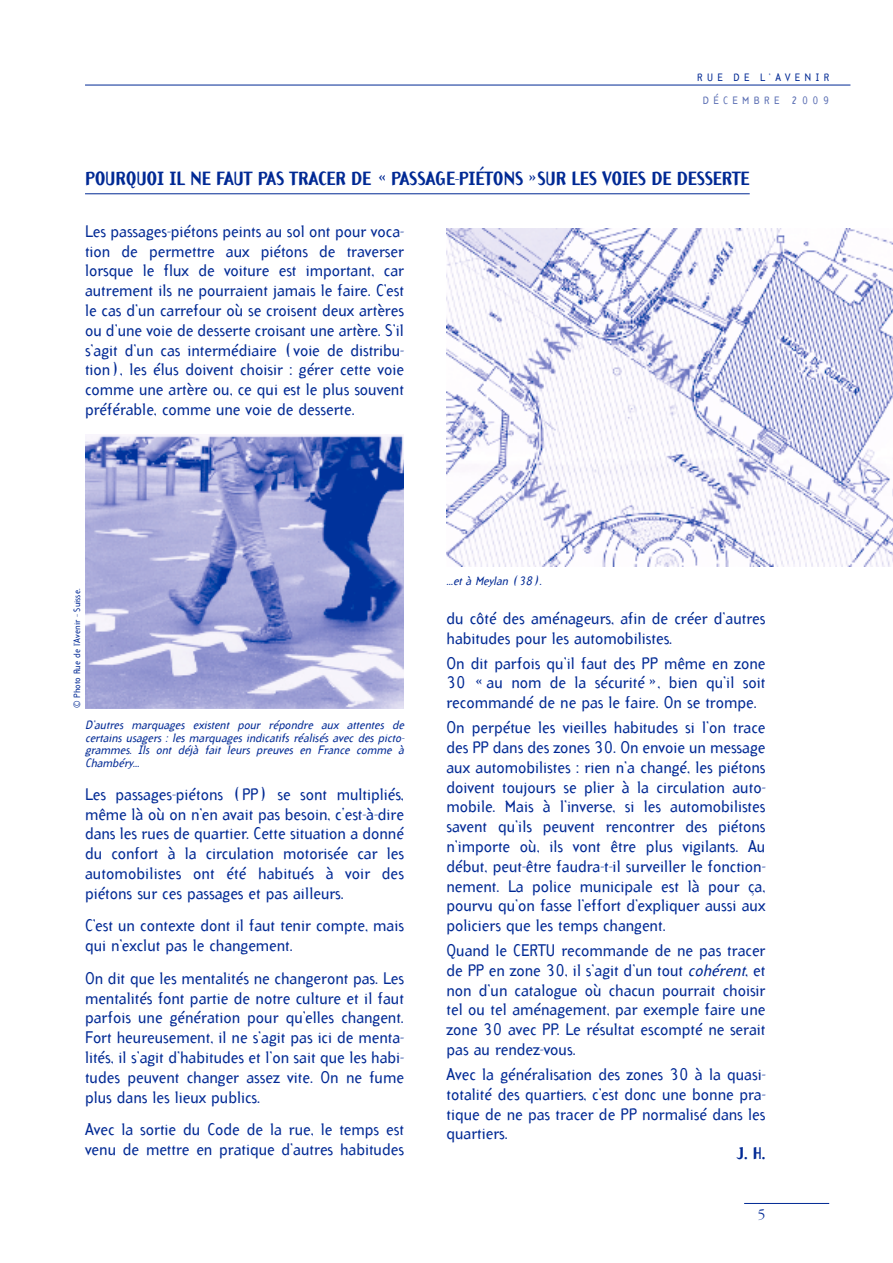
<style>
.page{position:relative;width:893px;height:1263px;background:#fff}
.page>*{position:absolute;margin:0;border:0;box-sizing:border-box;transform-origin:0 0}
.t1{font:700 18.75px "Arbitrary";letter-spacing:-.01em;color:#002994}
.t2{font:16.5px/19.8px "Arbitrary";color:#002994;text-align:justify}
.t3{font:700 16.5px "Arbitrary";color:#002994}
.t4{font:300 15px "Garamond";color:#002994}
.t5{font:italic 12px/12.8px "Arbitrary";color:#002994;text-align:justify}
.t6{font:10.5px "Arbitrary";letter-spacing:.425em;color:#002994}
.t7{font:10.5px "Arbitrary";letter-spacing:.425em;color:#5a6eb3}
.t8{font:9px "Arbitrary";color:#002994}
.s1{font-style:italic}
</style>
<div class="page">
<hr style="left:85px;top:85px;width:765px;height:1px;background:#002994">
<hr style="left:744px;top:1203px;width:85px;height:1px;background:#002994">
<hr style="left:85px;top:194px;width:665px;height:1px;background:#002994">
<img style="left:85px;top:435px;width:319px;height:274px">
<img style="left:446px;top:228px;width:447px;height:339px">
<p class="t6" style="left:697px;top:73px;width:133px">RUE DE L’AVENIR</p>
<p class="t7" style="left:703px;top:96px;width:128px">DÉCEMBRE 2009</p>
<p class="t1" style="left:85px;top:171px;width:666px">POURQUOI IL NE FAUT PAS TRACER DE « PASSAGE-PIÉTONS »SUR LES VOIES DE DESSERTE</p>
<p class="t2" style="left:85px;top:223px;width:321px">Les passages-piétons peints au sol ont pour voca&shy;tion de permettre aux piétons de traverser lorsque le flux de voiture est important, car autrement ils ne pourraient jamais le faire. C’est le cas d’un carrefour où se croisent deux artères ou d’une voie de desserte croisant une artère. S’il s’agit d’un cas intermédiaire (voie de distribu&shy;tion), les élus doivent choisir : gérer cette voie comme une artère ou, ce qui est le plus souvent préférable, comme une voie de desserte.</p>
<p class="t8" style="left:74px;top:708px;width:121px;rotate:-90deg">© Photo Rue de l’Avenir – Suisse.</p>
<p class="t5" style="left:85px;top:719px;width:323px">D’autres marquages existent pour répondre aux attentes de certains usagers : les marquages indicatifs réalisés avec des picto&shy;grammes. Ils ont déjà fait leurs preuves en France comme à Chambéry…</p>
<p class="t2" style="left:85px;top:786px;width:320px">Les passages-piétons (PP) se sont multipliés, même là où on n’en avait pas besoin, c'est-à-dire dans les rues de quartier. Cette situation a donné du confort à la circulation motorisée car les automobilistes ont été habitués à voir des piétons sur ces passages et pas ailleurs.</p>
<p class="t2" style="left:85px;top:917px;width:320px">C’est un contexte dont il faut tenir compte, mais qui n’exclut pas le changement.</p>
<p class="t2" style="left:85px;top:970px;width:321px">On dit que les mentalités ne changeront pas. Les mentalités font partie de notre culture et il faut parfois une génération pour qu’elles changent.<br>Fort heureusement, il ne s’agit pas ici de menta&shy;lités, il s’agit d’habitudes et l’on sait que les habi&shy;tudes peuvent changer assez vite. On ne fume plus dans les lieux publics.</p>
<p class="t2" style="left:85px;top:1121px;width:320px">Avec la sortie du Code de la rue, le temps est venu de mettre en pratique d’autres habitudes</p>
<p class="t5" style="left:446px;top:575px;width:99px">…et à Meylan (38).</p>
<p class="t2" style="left:446px;top:610px;width:320px">du côté des aménageurs, afin de créer d’autres habitudes pour les automobilistes.</p>
<p class="t2" style="left:446px;top:654px;width:320px">On dit parfois qu’il faut des PP même en zone 30 « au nom de la sécurité », bien qu’il soit recommandé de ne pas le faire. On se trompe.</p>
<p class="t2" style="left:446px;top:719px;width:321px">On perpétue les vieilles habitudes si l’on trace des PP dans des zones 30. On envoie un message aux automobilistes : rien n’a changé, les piétons doivent toujours se plier à la circulation auto&shy;mobile. Mais à l’inverse, si les automobilistes savent qu’ils peuvent rencontrer des piétons n’importe où, ils vont être plus vigilants. Au début, peut-être faudra-t-il surveiller le fonction&shy;nement. La police municipale est là pour ça, pourvu qu’on fasse l’effort d’expliquer aussi aux policiers que les temps changent.</p>
<p class="t2" style="left:446px;top:942px;width:320px">Quand le CERTU recommande de ne pas tracer de PP en zone 30, il s’agit d’un tout <span class="s1">cohérent</span>, et non d’un catalogue où chacun pourrait choisir tel ou tel aménagement, par exemple faire une zone 30 avec PP. Le résultat escompté ne serait pas au rendez-vous.</p>
<p class="t2" style="left:446px;top:1066px;width:321px">Avec la généralisation des zones 30 à la quasi&shy;totalité des quartiers, c’est donc une bonne pra&shy;tique de ne pas tracer de PP normalisé dans les quartiers.</p>
<p class="t3" style="left:737px;top:1147px;width:30px">J. H.</p>
<p class="t4" style="left:758px;top:1208px;width:9px">5</p>
</div>
